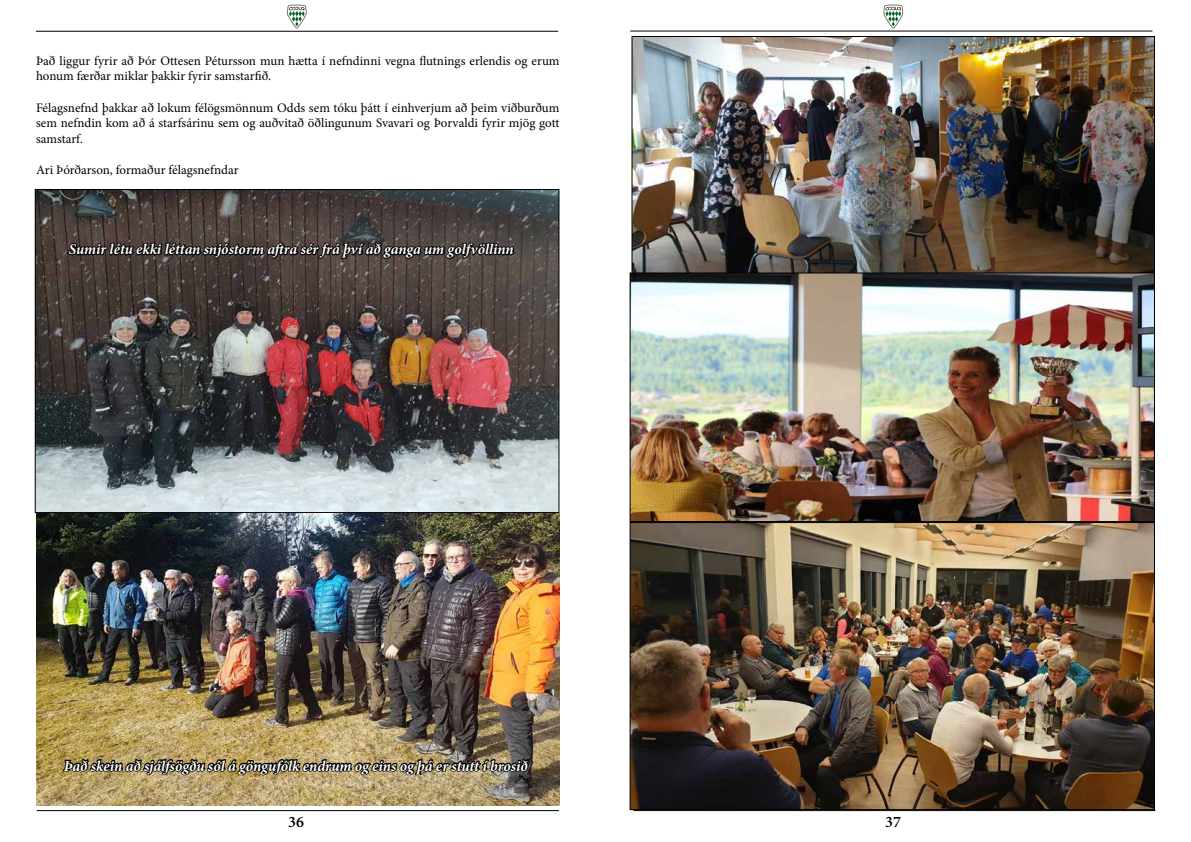
<style>
.page{position:relative;width:1191px;height:842px;background:#fff}
.page>*{position:absolute;margin:0;border:0;box-sizing:border-box;transform-origin:0 0}
.t1{font:600 16px "Minion Pro";color:#000}
.t2{font:italic 700 15px "Minion Pro";letter-spacing:-.005em;color:#fff}
.t3{font:13px/15.6px "Minion Pro";color:#000}
</style>
<div class="page">
<svg style="left:287px;top:4px;width:20px;height:25px"></svg>
<hr style="left:36px;top:31px;width:522px;height:1px;background:#000">
<svg style="left:883px;top:4px;width:20px;height:25px"></svg>
<hr style="left:630px;top:31px;width:522px;height:1px;background:#000">
<hr style="left:37px;top:810px;width:522px;height:1px;background:#000">
<hr style="left:633px;top:810px;width:522px;height:1px;background:#000">
<img style="left:35px;top:191px;width:524px;height:615px">
<svg style="left:67px;top:241px;width:449px;height:22px;background:#312a26"></svg>
<svg style="left:61px;top:758px;width:469px;height:18px;background:#5d5339"></svg>
<img style="left:633px;top:38px;width:520px;height:234px">
<img style="left:631px;top:274px;width:522px;height:534px">
<div style="left:629px;top:272px;width:526px;height:250px;border:1px solid #000"></div>
<div style="left:629px;top:522px;width:526px;height:288px;border:1px solid #000"></div>
<p class="t3" style="left:36px;top:53px;width:525px">Það liggur fyrir að Þór Ottesen Pétursson mun hætta í nefndinni vegna flutnings erlendis og erum honum færðar miklar þakkir fyrir samstarfið.</p>
<p class="t3" style="left:36px;top:100px;width:525px;text-align:justify">Félagsnefnd þakkar að lokum félögsmönnum Odds sem tóku þátt í einhverjum að þeim viðburðum sem nefndin kom að á starfsárinu sem og auðvitað öðlingunum Svavari og Þorvaldi fyrir mjög gott samstarf.</p>
<p class="t3" style="left:36px;top:162px;width:204px">Ari Þórðarson, formaður félagsnefndar</p>
<p class="t2" style="left:69px;top:239px;width:446px">Sumir létu ekki léttan snjóstorm aftra sér frá því að ganga um golfvöllinn</p>
<p class="t2" style="left:64px;top:755px;width:465px">Það skein að sjálfsögðu sól á göngufólk endrum og eins og þá er stutt í brosið</p>
<p class="t1" style="left:288px;top:810px;width:17px">36</p>
<p class="t1" style="left:885px;top:810px;width:17px">37</p>
</div>
